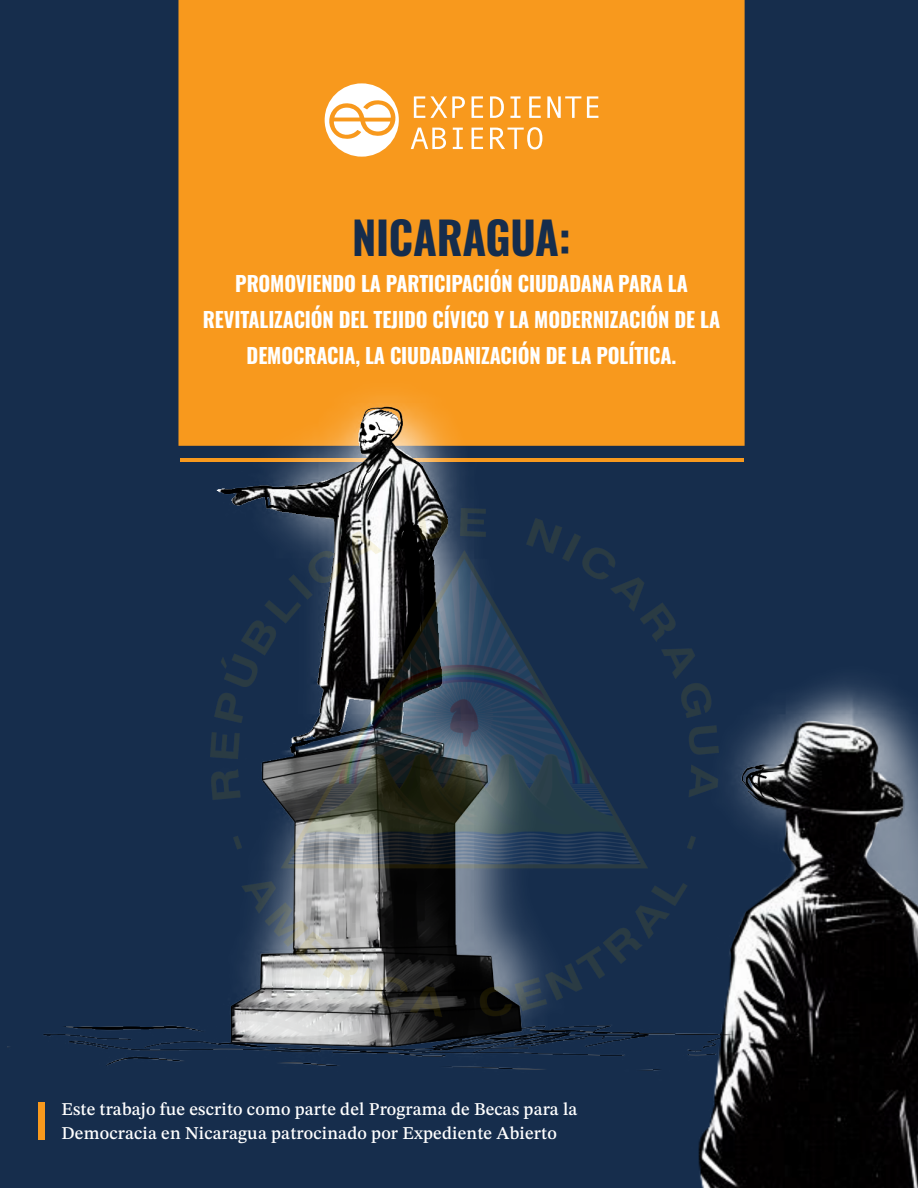
<style>
.page{position:relative;width:918px;height:1188px;background:#162d4c}
.page>*{position:absolute;margin:0;border:0;box-sizing:border-box;transform-origin:0 0}
.t1{font:45px "Oswald";letter-spacing:-.005em;color:#162d4c;scale:.96 1}
.t2{font:21px/36px "Oswald";letter-spacing:-.005em;color:#fff;text-align:center;scale:.96 1}
.t3{font:18px/24px "STIX Two Text";letter-spacing:.01em;color:#fff}
</style>
<div class="page">
<div style="left:178px;top:0;width:567px;height:247px;background:#f8991d"></div>
<svg style="left:325px;top:83px;width:74px;height:74px"></svg>
<svg style="left:414px;top:96px;width:51px;height:22px"></svg>
<svg style="left:472px;top:96px;width:11px;height:22px"></svg>
<svg style="left:490px;top:96px;width:14px;height:22px"></svg>
<svg style="left:510px;top:96px;width:11px;height:22px"></svg>
<svg style="left:529px;top:96px;width:12px;height:22px"></svg>
<svg style="left:547px;top:96px;width:34px;height:22px"></svg>
<svg style="left:587px;top:96px;width:11px;height:22px"></svg>
<svg style="left:411px;top:128px;width:35px;height:21px"></svg>
<svg style="left:453px;top:128px;width:10px;height:21px"></svg>
<svg style="left:472px;top:128px;width:11px;height:21px"></svg>
<svg style="left:490px;top:127px;width:52px;height:22px"></svg>
<img style="left:7px;top:247px;width:911px;height:941px">
<img style="left:210px;top:508px;width:509px;height:509px">
<div style="left:38px;top:1102px;width:6px;height:37px;background:#f8991d"></div>
<h1 class="t1" style="left:352px;top:197px;width:229px">NICARAGUA:</h1>
<p class="t2" style="left:203px;top:263px;width:540px">PROMOVIENDO LA PARTICIPACIÓN CIUDADANA PARA LA<br>REVITALIZACIÓN DEL TEJIDO CÍVICO Y LA MODERNIZACIÓN DE LA<br>DEMOCRACIA, LA CIUDADANIZACIÓN DE LA POLÍTICA.</p>
<p class="t3" style="left:61px;top:1097px;width:518px">Este trabajo fue escrito como parte del Programa de Becas para la<br>Democracia en Nicaragua patrocinado por Expediente Abierto</p>
</div>
